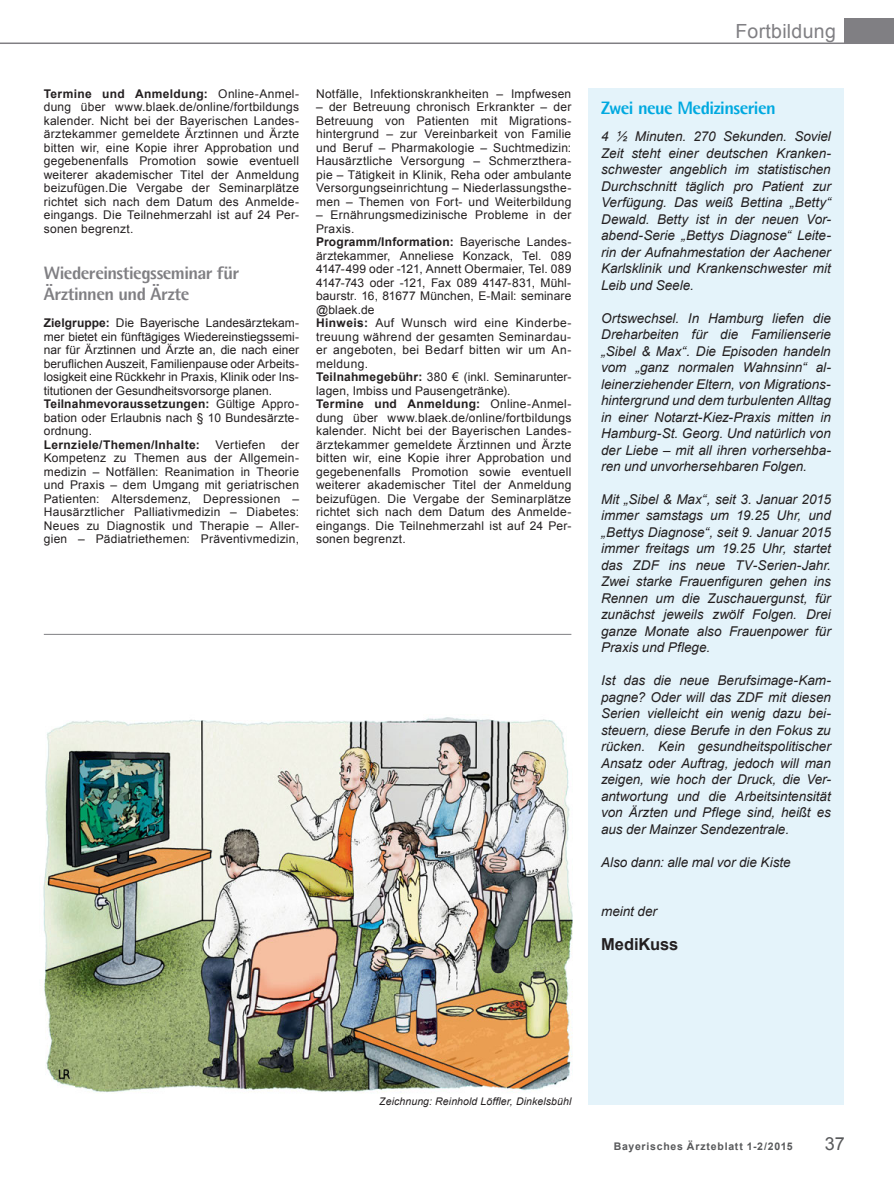
<style>
.page{position:relative;width:894px;height:1190px;background:#fff}
.page>*{position:absolute;margin:0;border:0;box-sizing:border-box;transform-origin:0 0}
.t1{font:19.5px "Arial";letter-spacing:.015em;color:#807f83}
.t2{font:800 18px/21px "Agfa Rotis Semisans";letter-spacing:-.025em;color:#807f83}
.t3{font:800 18px "Agfa Rotis Semisans";letter-spacing:-.035em;color:#00a9e0}
.t4{font:18px "Arial";color:#58595b}
.t5{font:700 16.5px "Arial";letter-spacing:-.005em;color:#231f20}
.t6{font:italic 13.5px/16.5px "Arial";letter-spacing:-.005em;color:#231f20;text-align:justify}
.t7{font:12px/13.5px "Arial";letter-spacing:.02em;color:#231f20;text-align:justify}
.t8{font:12px/13.5px "Arial";color:#231f20}
.t9{font:700 12px "Arial";letter-spacing:.025em;color:#231f20}
.t10{font:italic 10.5px "Arial";letter-spacing:.01em;color:#231f20}
.t11{font:700 10.5px "Arial";letter-spacing:.07em;color:#58595b}
.s1{font-weight:700}
</style>
<div class="page">
<hr style="left:0;top:43px;width:893px;height:1px;background:#807f83">
<div style="left:843px;top:18px;width:50px;height:26px;background:#807f83"></div>
<div style="left:588px;top:89px;width:255px;height:1016px;background:#e4f3fa"></div>
<img style="left:43px;top:717px;width:530px;height:376px">
<hr style="left:44px;top:634px;width:527px;height:1px;background:#807f83">
<p class="t7" style="left:44px;top:87px;width:257px"><span class="s1">Termine und Anmeldung:</span> Online-Anmel&shy;dung über www.blaek.de/online/fortbildungs kalender. Nicht bei der Bayerischen Landes&shy;ärztekammer gemeldete Ärztinnen und Ärzte bitten wir, eine Kopie ihrer Approbation und gegebenenfalls Promotion sowie eventuell weiterer akademischer Titel der Anmeldung beizufügen.Die Vergabe der Seminarplätze richtet sich nach dem Datum des Anmelde&shy;eingangs. Die Teilnehmerzahl ist auf 24 Per&shy;sonen begrenzt.</p>
<h2 class="t2" style="left:44px;top:262px;width:197px">Wiedereinstiegsseminar für<br>Ärztinnen und Ärzte</h2>
<p class="t8" style="left:44px;top:316px;width:257px"><span class="s1">Zielgruppe:</span> Die Bayerische Landesärztekam&shy;mer bietet ein fünftägiges Wiedereinstiegssemi&shy;nar für Ärztinnen und Ärzte an, die nach einer beruflichen Auszeit, Familienpause oder Arbeits&shy;losigkeit eine Rückkehr in Praxis, Klinik oder Ins&shy;titutionen der Gesundheitsvorsorge planen.<br><span class="s1">Teilnahmevoraussetzungen:</span> Gültige Appro&shy;bation oder Erlaubnis nach § 10 Bundesärzte&shy;ordnung.</p>
<p class="t9" style="left:44px;top:438px;width:157px">Lernziele/Themen/Inhalte:</p>
<p class="t7" style="left:215px;top:438px;width:51px">Vertiefen</p>
<p class="t7" style="left:44px;top:438px;width:257px;text-indent:237px">der Kompetenz zu Themen aus der Allgemein&shy;medizin – Notfällen: Reanimation in Theorie und Praxis – dem Umgang mit geriatrischen Patienten: Altersdemenz, Depressionen – Hausärztlicher Palliativmedizin – Diabetes:<br>Neues zu Diagnostik und Therapie – Aller&shy;gien – Pädiatriethemen: Präventivmedizin,</p>
<p class="t7" style="left:316px;top:87px;width:257px">Notfälle, Infektionskrankheiten – Impfwesen</p>
<p class="t7" style="left:316px;top:100px;width:257px">– der Betreuung chronisch Erkrankter – der Betreuung von Patienten mit Migrations&shy;hintergrund – zur Vereinbarkeit von Familie und Beruf – Pharmakologie – Suchtmedizin:<br>Hausärztliche Versorgung – Schmerzthera&shy;pie – Tätigkeit in Klinik, Reha oder ambulante Versorgungseinrichtung – Niederlassungsthe&shy;men – Themen von Fort- und Weiterbildung</p>
<p class="t7" style="left:316px;top:208px;width:257px;text-align:left">– Ernährungsmedizinische Probleme in der Praxis.<br><span class="s1">Programm/Information:</span> Bayerische Landes&shy;ärztekammer, Anneliese Konzack, Tel. 089<br>4147-499 oder -121, Annett Obermaier, Tel. 089<br>4147-743 oder -121, Fax 089 4147-831, Mühl&shy;baurstr. 16, 81677 München, E-Mail: seminare @blaek.de<br><span class="s1">Hinweis:</span> Auf Wunsch wird eine Kinderbe&shy;treuung während der gesamten Seminardau&shy;er angeboten, bei Bedarf bitten wir um An&shy;meldung.<br><span class="s1">Teilnahmegebühr:</span> 380 € (inkl. Seminarunter&shy;lagen, Imbiss und Pausengetränke).<br><span class="s1">Termine und Anmeldung:</span> Online-Anmel&shy;dung über www.blaek.de/online/fortbildungs kalender. Nicht bei der Bayerischen Landes&shy;ärztekammer gemeldete Ärztinnen und Ärzte bitten wir, eine Kopie ihrer Approbation und gegebenenfalls Promotion sowie eventuell weiterer akademischer Titel der Anmeldung beizufügen. Die Vergabe der Seminarplätze richtet sich nach dem Datum des Anmelde&shy;eingangs. Die Teilnehmerzahl ist auf 24 Per&shy;sonen begrenzt.</p>
<h1 class="t1" style="left:735px;top:20px;width:102px">Fortbildung</h1>
<h2 class="t3" style="left:601px;top:97px;width:176px">Zwei neue Medizinserien</h2>
<p class="t6" style="left:601px;top:128px;width:231px">4 ½ Minuten. 270 Sekunden. Soviel Zeit steht einer deutschen Kranken&shy;schwester angeblich im statistischen Durchschnitt täglich pro Patient zur Verfügung. Das weiß Bettina „Betty“ Dewald. Betty ist in der neuen Vor&shy;abend-Serie „Bettys Diagnose“ Leite&shy;rin der Aufnahmestation der Aachener Karlsklinik und Krankenschwester mit Leib und Seele.</p>
<p class="t6" style="left:601px;top:310px;width:231px">Ortswechsel. In Hamburg liefen die Dreharbeiten für die Familienserie „Sibel &amp; Max“. Die Episoden handeln vom „ganz normalen Wahnsinn“ al&shy;leinerziehender Eltern, von Migrations&shy;hintergrund und dem turbulenten Alltag in einer Notarzt-Kiez-Praxis mitten in Hamburg-St. Georg. Und natürlich von der Liebe – mit all ihren vorhersehba&shy;ren und unvorhersehbaren Folgen.</p>
<p class="t6" style="left:601px;top:491px;width:231px">Mit „Sibel &amp; Max“, seit 3. Januar 2015 immer samstags um 19.25 Uhr, und „Bettys Diagnose“, seit 9. Januar 2015 immer freitags um 19.25 Uhr, startet das ZDF ins neue TV-Serien-Jahr.<br>Zwei starke Frauenfiguren gehen ins Rennen um die Zuschauergunst, für zunächst jeweils zwölf Folgen. Drei ganze Monate also Frauenpower für Praxis und Pflege.</p>
<p class="t6" style="left:601px;top:673px;width:231px">Ist das die neue Berufsimage-Kam&shy;pagne? Oder will das ZDF mit diesen Serien vielleicht ein wenig dazu bei&shy;steuern, diese Berufe in den Fokus zu rücken. Kein gesundheitspolitischer Ansatz oder Auftrag, jedoch will man zeigen, wie hoch der Druck, die Ver&shy;antwortung und die Arbeitsintensität von Ärzten und Pflege sind, heißt es aus der Mainzer Sendezentrale.</p>
<p class="t6" style="left:601px;top:854px;width:191px">Also dann: alle mal vor die Kiste</p>
<p class="t6" style="left:601px;top:903px;width:57px">meint der</p>
<h3 class="t5" style="left:601px;top:935px;width:79px">MediKuss</h3>
<p class="t10" style="left:379px;top:1096px;width:194px">Zeichnung: Reinhold Löffler, Dinkelsbühl</p>
<p class="t11" style="left:613px;top:1140px;width:180px">Bayerisches Ärzteblatt 1-2/2015</p>
<h2 class="t4" style="left:824px;top:1133px;width:21px">37</h2>
</div>
